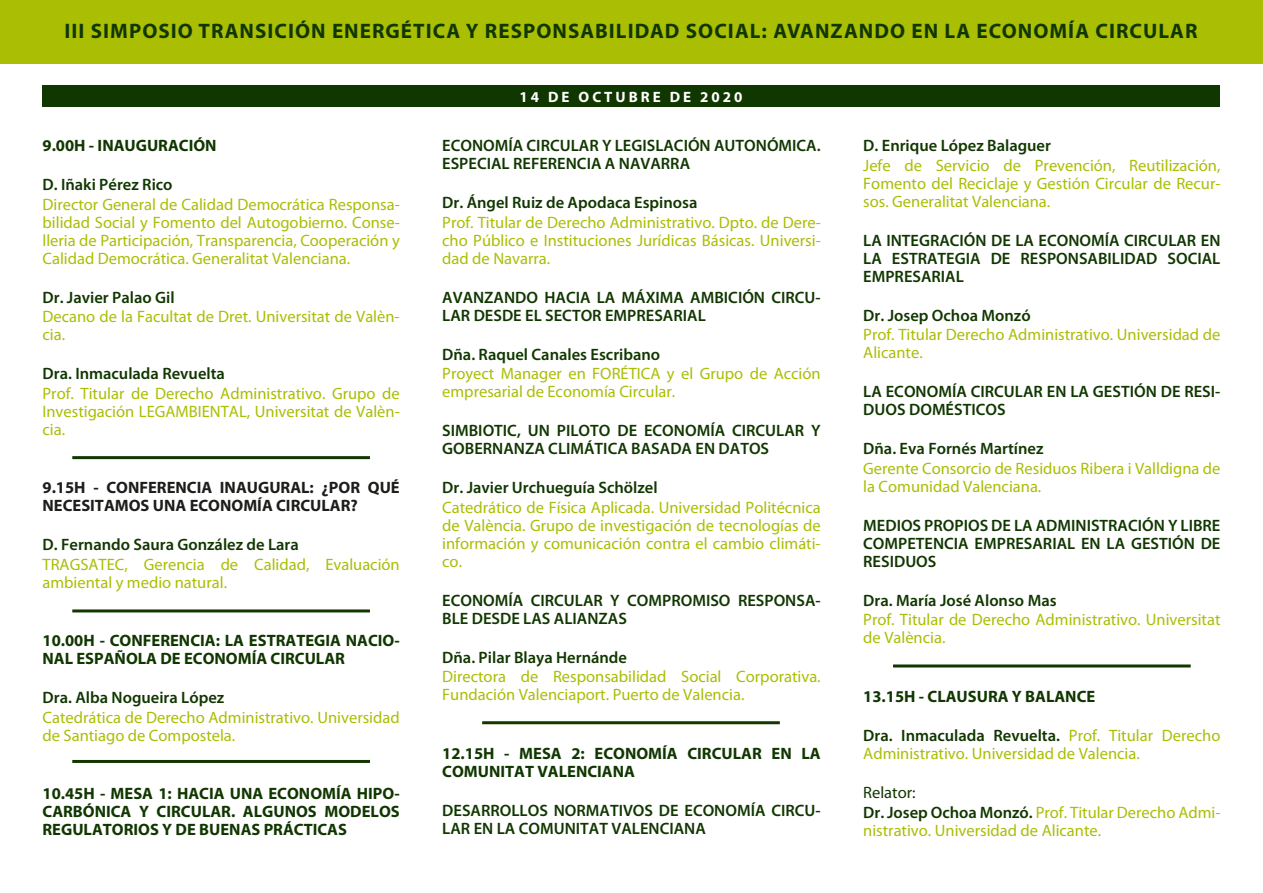
<style>
.page{position:relative;width:1263px;height:893px;background:#fff}
.page>*{position:absolute;margin:0;border:0;box-sizing:border-box;transform-origin:0 0}
.t1{font:700 21px "Myriad Pro";letter-spacing:.05em;color:#113700}
.t2{font:16.5px/18px "Myriad Pro";color:#aabe04}
.t3{font:600 16.5px/18px "Myriad Pro";color:#113700}
.t4{font:700 16.5px/18px "Myriad Pro";color:#113700}
.t5{font:700 16.5px/18px "Myriad Pro";color:#1d1d1b}
.t6{font:700 15px "Myriad Pro";letter-spacing:.2em;color:#fff}
.s1{font-weight:600;color:#113700}
.s2{color:#113700}
</style>
<div class="page">
<div style="left:0;top:0;width:1263px;height:64px;background:#aabe04"></div>
<hr style="left:72px;top:456px;width:298px;height:3px;background:#113700">
<hr style="left:72px;top:609px;width:298px;height:3px;background:#113700">
<hr style="left:482px;top:721px;width:298px;height:3px;background:#113700">
<hr style="left:893px;top:664px;width:298px;height:3px;background:#113700">
<hr style="left:72px;top:760px;width:298px;height:3px;background:#113700">
<div style="left:43px;top:85px;width:1177px;height:21px;background:#113700"></div>
<p class="t1" style="left:64px;top:17px;width:1134px">III SIMPOSIO TRANSICIÓN ENERGÉTICA Y RESPONSABILIDAD SOCIAL: AVANZANDO EN LA ECONOMÍA CIRCULAR</p>
<p class="t4" style="left:43px;top:136px;width:176px">9.00H - INAUGURACIÓN</p>
<p class="t3" style="left:43px;top:175px;width:132px">D. Iñaki Pérez Rico</p>
<p class="t2" style="left:43px;top:195px;width:359px;text-align:justify">Director General de Calidad Democrática Responsa&shy;bilidad Social y Fomento del Autogobierno. Conse&shy;lleria de Participación, Transparencia, Cooperación y Calidad Democrática. Generalitat Valenciana.</p>
<p class="t3" style="left:43px;top:288px;width:134px">Dr. Javier Palao Gil</p>
<p class="t2" style="left:43px;top:308px;width:359px">Decano de la Facultat de Dret. Universitat de Valèn&shy;cia.</p>
<p class="t3" style="left:43px;top:364px;width:184px">Dra. Inmaculada Revuelta</p>
<p class="t2" style="left:43px;top:384px;width:359px;text-align:justify">Prof. Titular de Derecho Administrativo. Grupo de Investigación LEGAMBIENTAL, Universitat de Valèn&shy;cia.</p>
<p class="t5" style="left:43px;top:478px;width:359px">9.15H - CONFERENCIA INAUGURAL: ¿POR QUÉ<br>NECESITAMOS UNA ECONOMÍA CIRCULAR?</p>
<p class="t3" style="left:43px;top:535px;width:258px">D. Fernando Saura González de Lara</p>
<p class="t2" style="left:43px;top:555px;width:359px">TRAGSATEC, Gerencia de Calidad, Evaluación ambiental y medio natural.</p>
<p class="t4" style="left:43px;top:631px;width:359px">10.00H - CONFERENCIA: LA ESTRATEGIA NACIO-<br>NAL ESPAÑOLA DE ECONOMÍA CIRCULAR</p>
<p class="t3" style="left:43px;top:688px;width:183px">Dra. Alba Nogueira López</p>
<p class="t2" style="left:43px;top:708px;width:359px">Catedrática de Derecho Administrativo. Universidad de Santiago de Compostela.</p>
<p class="t4" style="left:43px;top:784px;width:359px;text-align:justify">10.45H - MESA 1: HACIA UNA ECONOMÍA HIPO-CARBÓNICA Y CIRCULAR. ALGUNOS MODELOS REGULATORIOS Y DE BUENAS PRÁCTICAS</p>
<p class="t6" style="left:519px;top:87px;width:225px">14 DE OCTUBRE DE 2020</p>
<p class="t3" style="left:442px;top:136px;width:380px">ECONOMÍA CIRCULAR Y LEGISLACIÓN AUTONÓMICA.<br>ESPECIAL REFERENCIA A NAVARRA</p>
<p class="t3" style="left:442px;top:193px;width:257px">Dr. Ángel Ruiz de Apodaca Espinosa</p>
<p class="t2" style="left:442px;top:213px;width:380px;text-align:justify">Prof. Titular de Derecho Administrativo. Dpto. de Dere&shy;cho Público e Instituciones Jurídicas Básicas. Universi&shy;dad de Navarra.</p>
<p class="t3" style="left:442px;top:288px;width:380px">AVANZANDO HACIA LA MÁXIMA AMBICIÓN CIRCU-<br>LAR DESDE EL SECTOR EMPRESARIAL</p>
<p class="t3" style="left:442px;top:345px;width:219px">Dña. Raquel Canales Escribano</p>
<p class="t2" style="left:442px;top:365px;width:380px">Proyect Manager en FORÉTICA y el Grupo de Acción empresarial de Economía Circular.</p>
<p class="t3" style="left:442px;top:421px;width:380px">SIMBIOTIC, UN PILOTO DE ECONOMÍA CIRCULAR Y<br>GOBERNANZA CLIMÁTICA BASADA EN DATOS</p>
<p class="t3" style="left:442px;top:478px;width:217px">Dr. Javier Urchueguía Schölzel</p>
<p class="t2" style="left:442px;top:498px;width:380px;text-align:justify">Catedrático de Física Aplicada. Universidad Politécnica de València. Grupo de investigación de tecnologías de información y comunicación contra el cambio climáti&shy;co.</p>
<p class="t3" style="left:442px;top:591px;width:380px">ECONOMÍA CIRCULAR Y COMPROMISO RESPONSA-<br>BLE DESDE LAS ALIANZAS</p>
<p class="t3" style="left:442px;top:648px;width:186px">Dña. Pilar Blaya Hernánde</p>
<p class="t2" style="left:442px;top:668px;width:380px">Directora de Responsabilidad Social Corporativa.<br>Fundación Valenciaport. Puerto de Valencia.</p>
<p class="t4" style="left:442px;top:744px;width:380px">12.15H - MESA 2: ECONOMÍA CIRCULAR EN LA<br>COMUNITAT VALENCIANA</p>
<p class="t3" style="left:442px;top:801px;width:380px">DESARROLLOS NORMATIVOS DE ECONOMÍA CIRCU-<br>LAR EN LA COMUNITAT VALENCIANA</p>
<p class="t3" style="left:863px;top:136px;width:189px">D. Enrique López Balaguer</p>
<p class="t2" style="left:863px;top:156px;width:359px;text-align:justify">Jefe de Servicio de Prevención, Reutilización, Fomento del Reciclaje y Gestión Circular de Recur&shy;sos. Generalitat Valenciana.</p>
<p class="t3" style="left:863px;top:231px;width:359px;text-align:justify">LA INTEGRACIÓN DE LA ECONOMÍA CIRCULAR EN LA ESTRATEGIA DE RESPONSABILIDAD SOCIAL EMPRESARIAL</p>
<p class="t3" style="left:863px;top:306px;width:169px">Dr. Josep Ochoa Monzó</p>
<p class="t2" style="left:863px;top:326px;width:359px">Prof. Titular Derecho Administrativo. Universidad de<br>Alicante.</p>
<p class="t3" style="left:863px;top:382px;width:359px">LA ECONOMÍA CIRCULAR EN LA GESTIÓN DE RESI-<br>DUOS DOMÉSTICOS</p>
<p class="t3" style="left:863px;top:439px;width:182px">Dña. Eva Fornés Martínez</p>
<p class="t2" style="left:863px;top:459px;width:359px">Gerente Consorcio de Residuos Ribera i Valldigna de la Comunidad Valenciana.</p>
<p class="t3" style="left:863px;top:516px;width:359px;text-align:justify">MEDIOS PROPIOS DE LA ADMINISTRACIÓN Y LIBRE COMPETENCIA EMPRESARIAL EN LA GESTIÓN DE RESIDUOS</p>
<p class="t3" style="left:863px;top:591px;width:195px">Dra. María José Alonso Mas</p>
<p class="t2" style="left:863px;top:611px;width:359px">Prof. Titular de Derecho Administrativo. Universitat de València.</p>
<p class="t4" style="left:863px;top:687px;width:234px">13.15H - CLAUSURA Y BALANCE</p>
<p class="t2" style="left:863px;top:726px;width:359px"><span class="s1">Dra. Inmaculada Revuelta.</span> Prof. Titular Derecho<br>Administrativo. Universidad de Valencia.</p>
<p class="t2" style="left:863px;top:782px;width:359px;line-height:19.5px"><span class="s2">Relator:<br></span><span class="s1">Dr. Josep Ochoa Monzó.</span> Prof. Titular Derecho Admi-</p>
<p class="t2" style="left:863px;top:821px;width:239px">nistrativo. Universidad de Alicante.</p>
</div>
